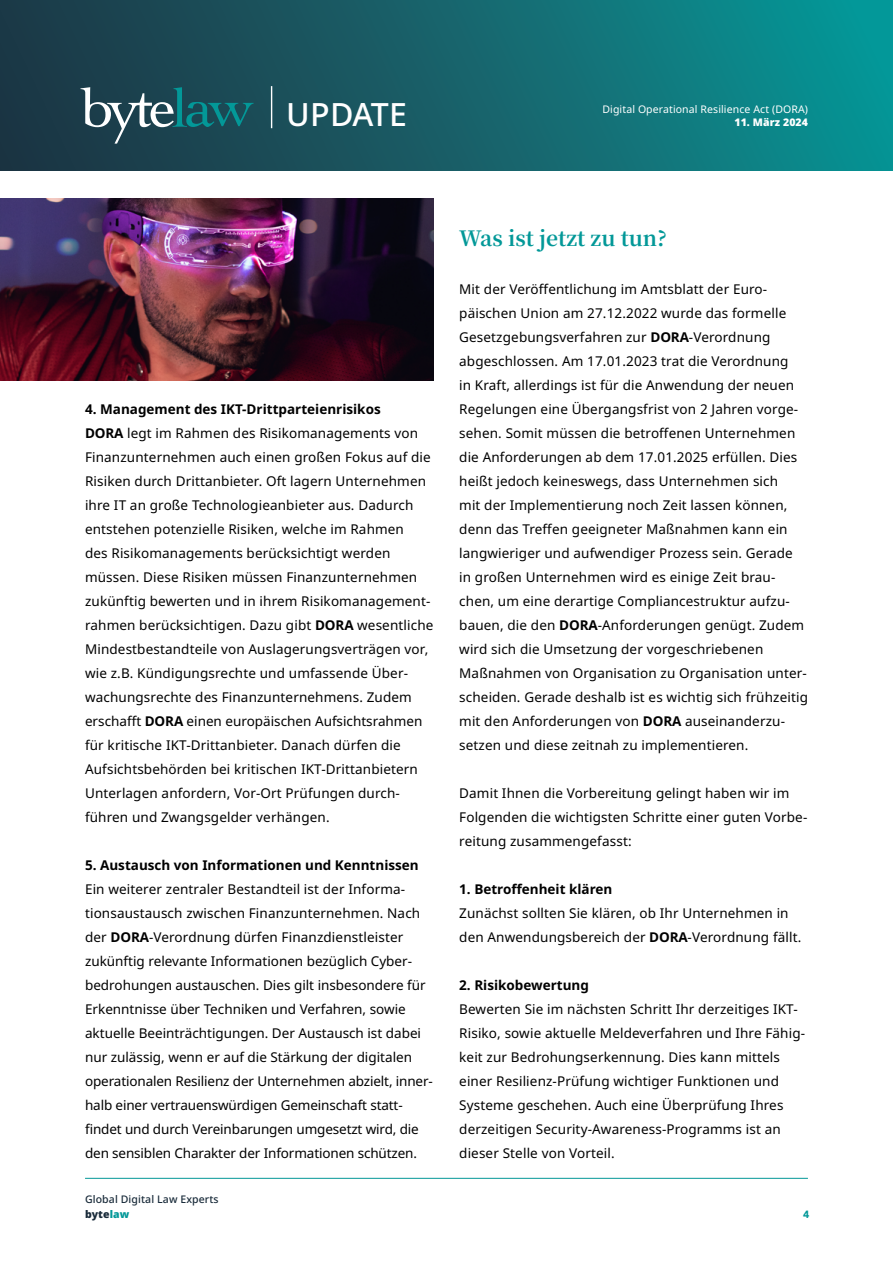
<style>
.page{position:relative;width:893px;height:1263px;background:#fff}
.page>*{position:absolute;margin:0;border:0;box-sizing:border-box;transform-origin:0 0}
.t1{font:500 32.1px "Noto Sans";letter-spacing:.01em;color:#fff}
.t2{font:700 21px "Noto Serif JP";color:#039898}
.t3{font:13.5px/24px "Noto Sans";letter-spacing:.01em;color:#000}
.t4{font:700 13.5px "Noto Sans";color:#000}
.t5{font:10.5px "Noto Sans";letter-spacing:.01em;color:#fff}
.t6{font:500 10.5px/15px "Noto Sans";letter-spacing:.01em;color:#192b3a}
.t7{font:900 10.5px "Noto Sans";letter-spacing:.01em;color:#fff}
.t8{font:900 10.5px "Avenir";color:#039898}
.s1{font-weight:700}
.s2{font-weight:900}
.s3{font-weight:900;color:#039898}
</style>
<div class="page">
<div style="left:0;top:0;width:893px;height:170px;background:linear-gradient(to right,#203241,#0a9595)"></div>
<svg style="left:80px;top:87px;width:174px;height:57px;background:#305c67"></svg>
<hr style="left:271px;top:86px;width:1px;height:42px;background:#fff">
<hr style="left:85px;top:1178px;width:723px;height:1px;background:#039898">
<img style="left:0;top:198px;width:434px;height:183px">
<h1 class="t1" style="left:286px;top:92px;width:122px">UPDATE</h1>
<p class="t5" style="left:602px;top:101px;width:207px">Digital Operational Resilience Act (DORA)</p>
<p class="t7" style="left:734px;top:114px;width:75px">11. März 2024</p>
<p class="t3" style="left:85px;top:397px;width:350px"><span class="s1">4. Management des IKT-Drittparteienrisikos<br>DORA</span> legt im Rahmen des Risikomanagements von Finanzunternehmen auch einen großen Fokus auf die Risiken durch Drittanbieter. Oft lagern Unternehmen ihre IT an große Technologieanbieter aus. Dadurch entstehen potenzielle Risiken, welche im Rahmen<br>des Risikomanagements berücksichtigt werden müssen. Diese Risiken müssen Finanzunternehmen zukünftig bewerten und in ihrem Risikomanagement&shy;rahmen berücksichtigen. Dazu gibt <span class="s1">DORA</span> wesentliche Mindestbestandteile von Auslagerungsverträgen vor, wie z.B. Kündigungsrechte und umfassende Über&shy;wachungsrechte des Finanzunternehmens. Zudem erschafft <span class="s1">DORA</span> einen europäischen Aufsichtsrahmen für kritische IKT-Drittanbieter. Danach dürfen die Aufsichtsbehörden bei kritischen IKT-Drittanbietern Unterlagen anfordern, Vor-Ort Prüfungen durch&shy;führen und Zwangsgelder verhängen.</p>
<p class="t4" style="left:85px;top:856px;width:335px">5. Austausch von Informationen und Kenntnissen</p>
<p class="t3" style="left:85px;top:877px;width:349px">Ein weiterer zentraler Bestandteil ist der Informa&shy;tionsaustausch zwischen Finanzunternehmen. Nach der <span class="s1">DORA</span>-Verordnung dürfen Finanzdienstleister zukünftig relevante Informationen bezüglich Cyber&shy;bedrohungen austauschen. Dies gilt insbesondere für Erkenntnisse über Techniken und Verfahren, sowie aktuelle Beeinträchtigungen. Der Austausch ist dabei nur zulässig, wenn er auf die Stärkung der digitalen operationalen Resilienz der Unternehmen abzielt, inner&shy;halb einer vertrauenswürdigen Gemeinschaft statt&shy;findet und durch Vereinbarungen umgesetzt wird, die den sensiblen Charakter der Informationen schützen.</p>
<p class="t6" style="left:85px;top:1191px;width:135px">Global Digital Law Experts <span class="s2">byte</span><span class="s3">law</span></p>
<h2 class="t2" style="left:459px;top:226px;width:209px">Was ist jetzt zu tun?</h2>
<p class="t3" style="left:459px;top:277px;width:350px">Mit der Veröffentlichung im Amtsblatt der Euro&shy;päischen Union am 27.12.2022 wurde das formelle Gesetzgebungsverfahren zur <span class="s1">DORA</span>-Verordnung abgeschlossen. Am 17.01.2023 trat die Verordnung<br>in Kraft, allerdings ist für die Anwendung der neuen Regelungen eine Übergangsfrist von 2 Jahren vorge&shy;sehen. Somit müssen die betroffenen Unternehmen die Anforderungen ab dem 17.01.2025 erfüllen. Dies heißt jedoch keineswegs, dass Unternehmen sich<br>mit der Implementierung noch Zeit lassen können, denn das Treffen geeigneter Maßnahmen kann ein langwieriger und aufwendiger Prozess sein. Gerade in großen Unternehmen wird es einige Zeit brau&shy;chen, um eine derartige Compliancestruktur aufzu&shy;bauen, die den <span class="s1">DORA</span>-Anforderungen genügt. Zudem wird sich die Umsetzung der vorgeschriebenen Maßnahmen von Organisation zu Organisation unter&shy;scheiden. Gerade deshalb ist es wichtig sich frühzeitig mit den Anforderungen von <span class="s1">DORA</span> auseinanderzu&shy;setzen und diese zeitnah zu implementieren.</p>
<p class="t3" style="left:459px;top:781px;width:350px">Damit Ihnen die Vorbereitung gelingt haben wir im<br>Folgenden die wichtigsten Schritte einer guten Vorbe&shy;reitung zusammengefasst:</p>
<p class="t4" style="left:459px;top:880px;width:155px">1. Betroffenheit klären</p>
<p class="t3" style="left:459px;top:902px;width:344px">Zunächst sollten Sie klären, ob Ihr Unternehmen in den Anwendungsbereich der <span class="s1">DORA</span>-Verordnung fällt.</p>
<p class="t4" style="left:459px;top:976px;width:131px">2. Risikobewertung</p>
<p class="t3" style="left:459px;top:998px;width:347px">Bewerten Sie im nächsten Schritt Ihr derzeitiges IKT-Risiko, sowie aktuelle Meldeverfahren und Ihre Fähig&shy;keit zur Bedrohungserkennung. Dies kann mittels einer Resilienz-Prüfung wichtiger Funktionen und Systeme geschehen. Auch eine Überprüfung Ihres derzeitigen Security-Awareness-Programms ist an dieser Stelle von Vorteil.</p>
<p class="t8" style="left:803px;top:1205px;width:8px">4</p>
</div>
